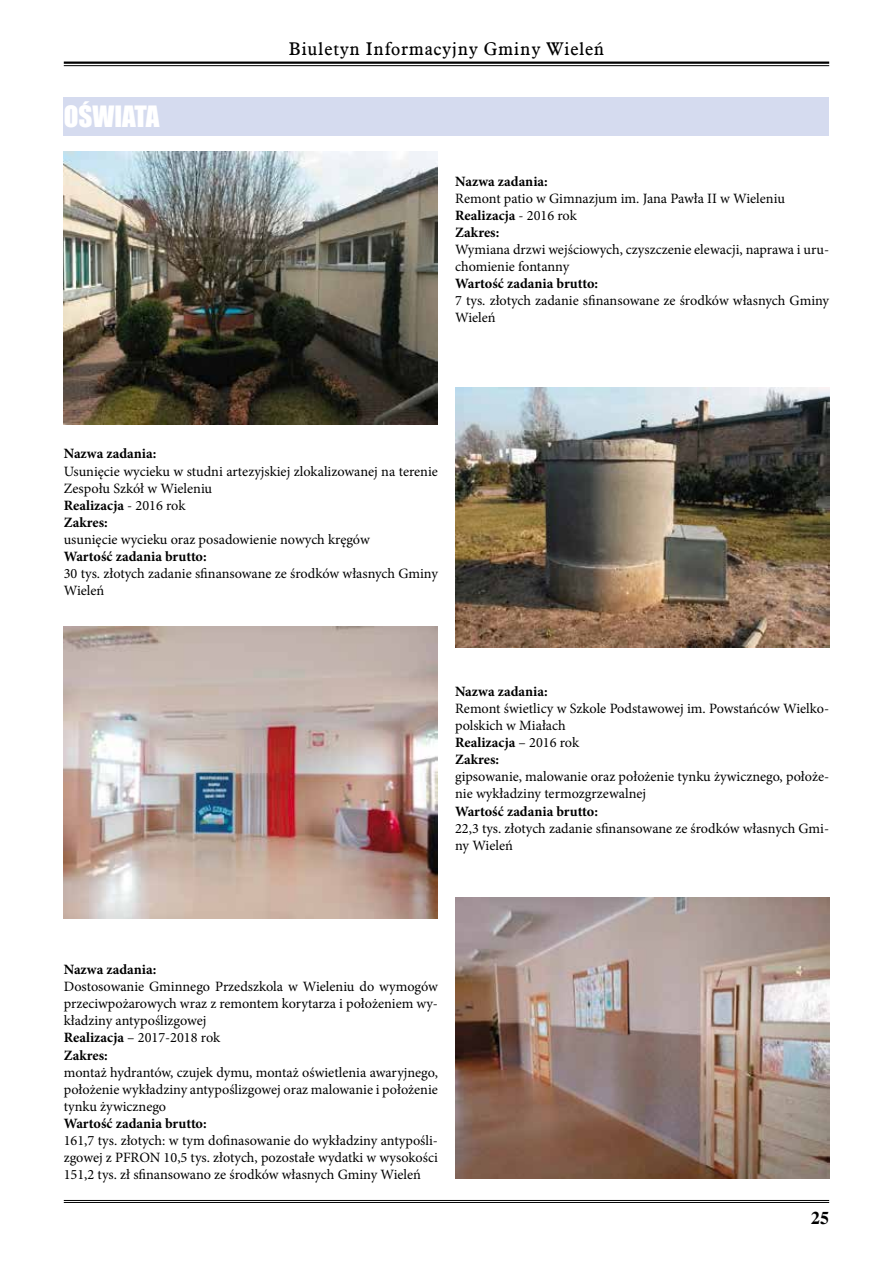
<style>
.page{position:relative;width:893px;height:1263px;background:#fff}
.page>*{position:absolute;margin:0;border:0;box-sizing:border-box;transform-origin:0 0}
.t1{font:27px "Impact";color:#fff}
.t2{font:18px "Aldine 721 EU";letter-spacing:.04em;color:#000}
.t3{font:700 18px "Dutch 801 EU";color:#000}
.t4{font:14.25px/17.1px "Minion Pro";color:#000}
.t5{font:700 14.25px "Minion Pro";color:#000}
.s1{font-weight:700}
</style>
<div class="page">
<hr style="left:64px;top:62px;width:765px;height:2px;background:#000">
<hr style="left:64px;top:65px;width:765px;height:1px;background:#000">
<hr style="left:64px;top:1200px;width:765px;height:1px;background:#000">
<hr style="left:64px;top:1202px;width:765px;height:1px;background:#000">
<div style="left:64px;top:98px;width:765px;height:38px;background:#d5dbef"></div>
<img style="left:64px;top:151px;width:374px;height:274px">
<img style="left:455px;top:387px;width:374px;height:260px">
<img style="left:64px;top:626px;width:374px;height:293px">
<img style="left:455px;top:897px;width:374px;height:281px">
<h1 class="t1" style="left:64px;top:95px;width:97px">OŚWIATA</h1>
<p class="t2" style="left:289px;top:38px;width:317px">Biuletyn Informacyjny Gminy Wieleń</p>
<p class="t5" style="left:455px;top:171px;width:94px">Nazwa zadania:</p>
<p class="t4" style="left:455px;top:190px;width:331px">Remont patio w Gimnazjum im. Jana Pawła II w Wieleniu<br><span class="s1">Realizacja</span> - 2016 rok<br><span class="s1">Zakres:</span></p>
<p class="t4" style="left:455px;top:241px;width:375px">Wymiana drzwi wejściowych, czyszczenie elewacji, naprawa i uru&shy;chomienie fontanny</p>
<p class="t5" style="left:455px;top:274px;width:144px">Wartość zadania brutto:</p>
<p class="t4" style="left:455px;top:292px;width:375px">7 tys. złotych zadanie sfinansowane ze środków własnych Gminy<br>Wieleń</p>
<p class="t5" style="left:64px;top:444px;width:94px">Nazwa zadania:</p>
<p class="t4" style="left:64px;top:462px;width:376px">Usunięcie wycieku w studni artezyjskiej zlokalizowanej na terenie<br>Zespołu Szkół w Wieleniu<br><span class="s1">Realizacja</span> - 2016 rok<br><span class="s1">Zakres:</span></p>
<p class="t4" style="left:64px;top:531px;width:307px">usunięcie wycieku oraz posadowienie nowych kręgów</p>
<p class="t5" style="left:64px;top:546px;width:144px">Wartość zadania brutto:</p>
<p class="t4" style="left:64px;top:565px;width:376px">30 tys. złotych zadanie sfinansowane ze środków własnych Gminy<br>Wieleń</p>
<p class="t5" style="left:455px;top:681px;width:94px">Nazwa zadania:</p>
<p class="t4" style="left:455px;top:700px;width:376px">Remont świetlicy w Szkole Podstawowej im. Powstańców Wielko&shy;polskich w Miałach<br><span class="s1">Realizacja</span> – 2016 rok<br><span class="s1">Zakres:</span></p>
<p class="t4" style="left:455px;top:768px;width:375px">gipsowanie, malowanie oraz położenie tynku żywicznego, położe&shy;nie wykładziny termozgrzewalnej</p>
<p class="t5" style="left:455px;top:801px;width:144px">Wartość zadania brutto:</p>
<p class="t4" style="left:455px;top:820px;width:375px">22,3 tys. złotych zadanie sfinansowane ze środków własnych Gmi&shy;ny Wieleń</p>
<p class="t5" style="left:64px;top:959px;width:94px">Nazwa zadania:</p>
<p class="t4" style="left:64px;top:978px;width:376px">Dostosowanie Gminnego Przedszkola w Wieleniu do wymogów przeciwpożarowych wraz z remontem korytarza i położeniem wy&shy;kładziny antypoślizgowej<br><span class="s1">Realizacja</span> – 2017-2018 rok<br><span class="s1">Zakres:</span></p>
<p class="t4" style="left:64px;top:1063px;width:376px;text-align:justify">montaż hydrantów, czujek dymu, montaż oświetlenia awaryjnego, położenie wykładziny antypoślizgowej oraz malowanie i położenie tynku żywicznego</p>
<p class="t5" style="left:64px;top:1113px;width:144px">Wartość zadania brutto:</p>
<p class="t4" style="left:64px;top:1132px;width:376px;text-align:justify">161,7 tys. złotych: w tym dofinasowanie do wykładziny antypośli&shy;zgowej z PFRON 10,5 tys. złotych, pozostałe wydatki w wysokości 151,2 tys. zł sfinansowano ze środków własnych Gminy Wieleń</p>
<p class="t3" style="left:811px;top:1207px;width:19px">25</p>
</div>
